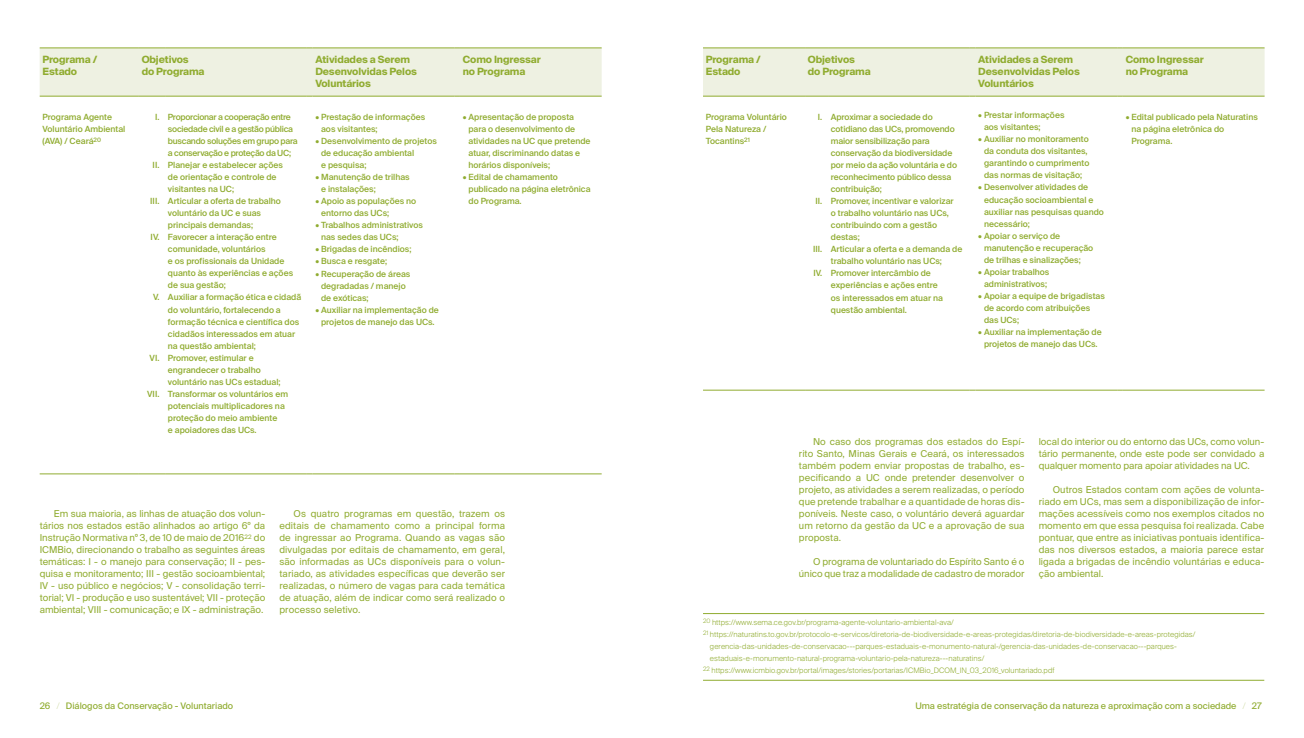
<style>
.page{position:relative;width:1304px;height:738px;background:#fff}
.page>*{position:absolute;margin:0;border:0;box-sizing:border-box;transform-origin:0 0}
.t1{font:700 10px/12px "Suisse Intl";letter-spacing:-.01em;color:#90ac30}
.t2{font:9.5px/12px "Suisse Intl";color:#90ac30;text-align:justify}
.t3{font:9px "Suisse Intl";color:#90ac30}
.t4{font:500 8.5px/12px "Suisse Intl";color:#90ac30}
.t5{font:300 7.5px "Suisse Intl";letter-spacing:.01em;color:#90ac30}
.s1{font-weight:200}
</style>
<div class="page">
<hr style="left:40px;top:473px;width:99px;height:1px;background:#90ac30">
<svg style="left:139px;top:473px;width:26px;height:1px"></svg>
<hr style="left:165px;top:473px;width:142px;height:1px;background:#90ac30">
<hr style="left:313px;top:473px;width:141px;height:1px;background:#90ac30">
<hr style="left:460px;top:473px;width:142px;height:1px;background:#90ac30">
<div style="left:40px;top:48px;width:562px;height:49px;background:#eef1e2"></div>
<hr style="left:165px;top:96px;width:142px;height:1px;background:#90ac30">
<hr style="left:703px;top:389px;width:102px;height:1px;background:#90ac30">
<svg style="left:805px;top:389px;width:23px;height:1px"></svg>
<hr style="left:828px;top:389px;width:142px;height:1px;background:#90ac30">
<hr style="left:975px;top:389px;width:142px;height:1px;background:#90ac30">
<hr style="left:1123px;top:389px;width:142px;height:1px;background:#90ac30">
<div style="left:703px;top:48px;width:562px;height:49px;background:#eef1e2"></div>
<hr style="left:828px;top:96px;width:142px;height:1px;background:#90ac30">
<hr style="left:703px;top:613px;width:561px;height:1px;background:#90ac30">
<hr style="left:703px;top:679px;width:561px;height:1px;background:#90ac30">
<p class="t1" style="left:43px;top:54px;width:56px">Programa /<br>Estado</p>
<p class="t1" style="left:142px;top:54px;width:64px">Objetivos<br>do Programa</p>
<p class="t1" style="left:315px;top:54px;width:103px">Atividades a Serem<br>Desenvolvidas Pelos<br>Voluntários</p>
<p class="t1" style="left:463px;top:54px;width:79px">Como Ingressar no Programa</p>
<p class="t4" style="left:43px;top:111px;width:84px">Programa Agente<br>Voluntário Ambiental (AVA) / Ceará<sup>20</sup></p>
<p class="t4" style="left:155px;top:111px;width:6px">I.</p>
<p class="t4" style="left:153px;top:159px;width:8px">II.</p>
<p class="t4" style="left:150px;top:195px;width:11px">III.</p>
<p class="t4" style="left:151px;top:231px;width:10px">IV.</p>
<p class="t4" style="left:168px;top:111px;width:135px">Proporcionar a cooperação entre sociedade civil e a gestão pública buscando soluções em grupo para a conservação e proteção da UC;<br>Planejar e estabelecer ações<br>de orientação e controle de visitantes na UC;<br>Articular a oferta de trabalho voluntário da UC e suas principais demandas;<br>Favorecer a interação entre comunidade, voluntários<br>e os profissionais da Unidade quanto às experiências e ações de sua gestão;<br>Auxiliar a formação ética e cidadã do voluntário, fortalecendo a formação técnica e científica dos cidadãos interessados em atuar na questão ambiental;<br>Promover, estimular e engrandecer o trabalho voluntário nas UCs estadual;<br>Transformar os voluntários em potenciais multiplicadores na proteção do meio ambiente<br>e apoiadores das UCs.</p>
<p class="t4" style="left:321px;top:111px;width:106px;text-indent:-6px">• Prestação de informações aos visitantes;</p>
<p class="t4" style="left:468px;top:111px;width:124px;text-indent:-6px">• Apresentação de proposta para o desenvolvimento de atividades na UC que pretende atuar, discriminando datas e horários disponíveis;</p>
<p class="t4" style="left:468px;top:171px;width:124px;text-indent:-6px">• Edital de chamamento publicado na página eletrônica do Programa.</p>
<p class="t4" style="left:321px;top:135px;width:117px;text-indent:-6px">• Desenvolvimento de projetos de educação ambiental<br>e pesquisa;</p>
<p class="t4" style="left:321px;top:171px;width:90px;text-indent:-6px">• Manutenção de trilhas e instalações;</p>
<p class="t4" style="left:321px;top:195px;width:97px;text-indent:-6px">• Apoio as populações no entorno das UCs;</p>
<p class="t4" style="left:321px;top:219px;width:103px;text-indent:-6px">• Trabalhos administrativos nas sedes das UCs;</p>
<p class="t4" style="left:315px;top:243px;width:98px">• Brigadas de incêndios;</p>
<p class="t4" style="left:315px;top:255px;width:73px">• Busca e resgate;</p>
<p class="t4" style="left:321px;top:267px;width:91px;text-indent:-6px">• Recuperação de áreas degradadas / manejo de exóticas;</p>
<p class="t4" style="left:315px;top:303px;width:125px;text-align:center">• Auxiliar na implementação de projetos de manejo das UCs.</p>
<p class="t4" style="left:153px;top:291px;width:8px">V.</p>
<p class="t4" style="left:150px;top:351px;width:11px">VI.</p>
<p class="t4" style="left:147px;top:387px;width:14px">VII.</p>
<p class="t2" style="left:40px;top:507px;width:227px;text-indent:14px">Em sua maioria, as linhas de atuação dos volun&shy;tários nos estados estão alinhados ao artigo 6º da Instrução Normativa nº 3, de 10 de maio de 2016<sup>22</sup> do ICMBio, direcionando o trabalho as seguintes áreas temáticas: I - o manejo para conservação; II - pes&shy;quisa e monitoramento; III - gestão socioambiental; IV - uso público e negócios; V - consolidação terri&shy;torial; VI - produção e uso sustentável; VII - proteção ambiental; VIII - comunicação; e IX - administração.</p>
<p class="t2" style="left:279px;top:507px;width:227px;text-indent:14px">Os quatro programas em questão, trazem os editais de chamamento como a principal forma de ingressar ao Programa. Quando as vagas são divulgadas por editais de chamamento, em geral, são informadas as UCs disponíveis para o volun&shy;tariado, as atividades específicas que deverão ser realizadas, o número de vagas para cada temática de atuação, além de indicar como será realizado o processo seletivo.</p>
<p class="t1" style="left:706px;top:54px;width:56px">Programa /<br>Estado</p>
<p class="t1" style="left:808px;top:54px;width:64px">Objetivos<br>do Programa</p>
<p class="t1" style="left:978px;top:54px;width:103px">Atividades a Serem<br>Desenvolvidas Pelos<br>Voluntários</p>
<p class="t1" style="left:1126px;top:54px;width:79px">Como Ingressar no Programa</p>
<p class="t4" style="left:706px;top:111px;width:83px">Programa Voluntário<br>Pela Natureza /<br>Tocantins<sup>21</sup></p>
<p class="t4" style="left:818px;top:111px;width:6px">I.</p>
<p class="t4" style="left:831px;top:111px;width:133px">Aproximar a sociedade do cotidiano das UCs, promovendo maior sensibilização para conservação da biodiversidade por meio da ação voluntária e do reconhecimento público dessa contribuição;<br>Promover, incentivar e valorizar<br>o trabalho voluntário nas UCs, contribuindo com a gestão destas;<br>Articular a oferta e a demanda de trabalho voluntário nas UCs;<br>Promover intercâmbio de experiências e ações entre<br>os interessados em atuar na questão ambiental.</p>
<p class="t4" style="left:984px;top:109px;width:82px;text-indent:-6px">• Prestar informações aos visitantes;</p>
<p class="t4" style="left:1131px;top:111px;width:128px;text-indent:-6px">• Edital publicado pela Naturatins na página eletrônica do<br>Programa.</p>
<p class="t4" style="left:984px;top:133px;width:107px;text-indent:-6px">• Auxiliar no monitoramento da conduta dos visitantes, garantindo o cumprimento das normas de visitação;</p>
<p class="t4" style="left:984px;top:181px;width:121px;text-indent:-6px">• Desenvolver atividades de educação socioambiental e auxiliar nas pesquisas quando necessário;</p>
<p class="t4" style="left:984px;top:229px;width:111px;text-indent:-6px">• Apoiar o serviço de manutenção e recuperação de trilhas e sinalizações;</p>
<p class="t4" style="left:978px;top:265px;width:73px;text-align:center">• Apoiar trabalhos administrativos;</p>
<p class="t4" style="left:984px;top:289px;width:122px;text-indent:-6px">• Apoiar a equipe de brigadistas de acordo com atribuições das UCs;</p>
<p class="t4" style="left:978px;top:325px;width:125px;text-align:center">• Auxiliar na implementação de projetos de manejo das UCs.</p>
<p class="t4" style="left:815px;top:195px;width:8px">II.</p>
<p class="t4" style="left:813px;top:243px;width:11px">III.</p>
<p class="t4" style="left:813px;top:267px;width:10px">IV.</p>
<p class="t2" style="left:799px;top:435px;width:227px;text-indent:14px">No caso dos programas dos estados do Espí&shy;rito Santo, Minas Gerais e Ceará, os interessados também podem enviar propostas de trabalho, es&shy;pecificando a UC onde pretender desenvolver o projeto, as atividades a serem realizadas, o período que pretende trabalhar e a quantidade de horas dis&shy;poníveis. Neste caso, o voluntário deverá aguardar um retorno da gestão da UC e a aprovação de sua proposta.</p>
<p class="t2" style="left:799px;top:555px;width:227px;text-align:right">O programa de voluntariado do Espírito Santo é o único que traz a modalidade de cadastro de morador</p>
<p class="t2" style="left:1039px;top:435px;width:227px">local do interior ou do entorno das UCs, como volun&shy;tário permanente, onde este pode ser convidado a qualquer momento para apoiar atividades na UC.</p>
<p class="t2" style="left:1039px;top:483px;width:227px;text-indent:14px">Outros Estados contam com ações de volunta&shy;riado em UCs, mas sem a disponibilização de infor&shy;mações acessíveis como nos exemplos citados no momento em que essa pesquisa foi realizada. Cabe pontuar, que entre as iniciativas pontuais identifica&shy;das nos diversos estados, a maioria parece estar ligada a brigadas de incêndio voluntárias e educa&shy;ção ambiental.</p>
<p class="t5" style="left:703px;top:617px;width:252px"><sup>20</sup> https://www.sema.ce.gov.br/programa-agente-voluntario-ambiental-ava/</p>
<p class="t5" style="left:703px;top:629px;width:494px"><sup>21</sup> https://naturatins.to.gov.br/protocolo-e-servicos/diretoria-de-biodiversidade-e-areas-protegidas/diretoria-de-biodiversidade-e-areas-protegidas/</p>
<p class="t5" style="left:710px;top:641px;width:469px">gerencia-das-unidades-de-conservacao---parques-estaduais-e-monumento-natural-/gerencia-das-unidades-de-conservacao---parques-</p>
<p class="t5" style="left:710px;top:653px;width:276px">estaduais-e-monumento-natural-programa-voluntario-pela-natureza---naturatins/</p>
<p class="t5" style="left:703px;top:665px;width:353px"><sup>22</sup> https://www.icmbio.gov.br/portal/images/stories/portarias/ICMBio_DCOM_IN_03_2016_voluntariado.pdf</p>
<p class="t3" style="left:40px;top:700px;width:195px">26 <span class="s1">/</span> Diálogos da Conservação - Voluntariado</p>
<p class="t3" style="left:915px;top:700px;width:348px">Uma estratégia de conservação da natureza e aproximação com a sociedade <span class="s1">/</span> 27</p>
</div>
